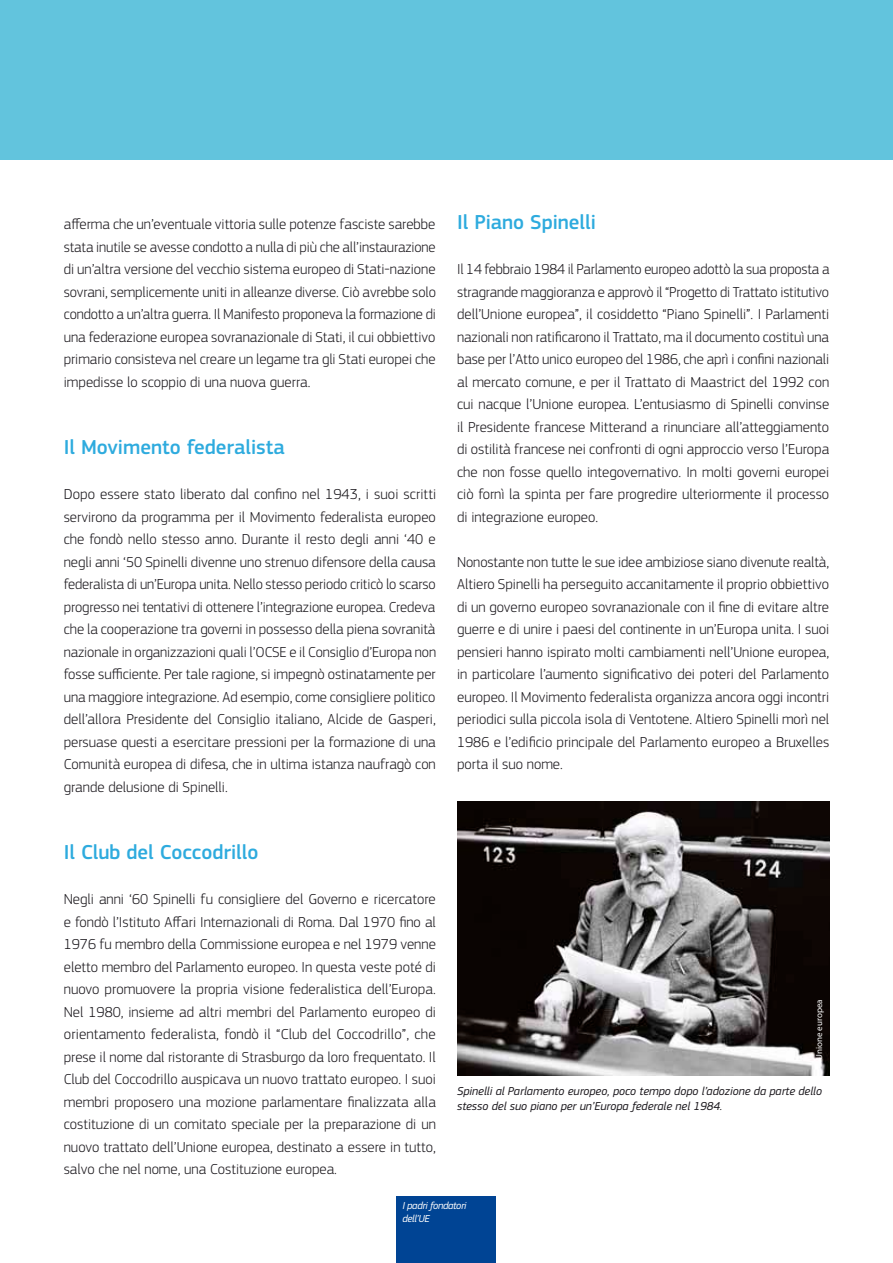
<style>
.page{position:relative;width:893px;height:1263px;background:#fff}
.page>*{position:absolute;margin:0;border:0;box-sizing:border-box;transform-origin:0 0}
.t1{font:500 21px "EC Square Sans Pro";color:#2eabde}
.t2{font:300 15px/22.5px "EC Square Sans Pro";color:#1a171c;text-align:justify}
.t3{font:italic 12px/15px "EC Square Sans Pro";color:#1a171c}
.t4{font:italic 10.5px/12.6px "EC Square Sans Pro";letter-spacing:-.03em;color:#fff}
.t5{font:9px "Myriad Pro";color:#fff}
</style>
<div class="page">
<div style="left:0;top:0;width:893px;height:160px;background:#62c4dd"></div>
<img style="left:457px;top:801px;width:372px;height:274px">
<div style="left:397px;top:1196px;width:99px;height:67px;background:#004494"></div>
<p class="t2" style="left:64px;top:213px;width:374px">afferma che un’eventuale vittoria sulle potenze fasciste sarebbe stata inutile se avesse condotto a nulla di più che all’instaurazione di un’altra versione del vecchio sistema europeo di Stati-nazione sovrani, semplicemente uniti in alleanze diverse. Ciò avrebbe solo condotto a un’altra guerra. Il Manifesto proponeva la formazione di una federazione europea sovranazionale di Stati, il cui obbiettivo primario consisteva nel creare un legame tra gli Stati europei che impedisse lo scoppio di una nuova guerra.</p>
<h1 class="t1" style="left:64px;top:435px;width:223px">Il Movimento federalista</h1>
<p class="t2" style="left:64px;top:483px;width:374px">Dopo essere stato liberato dal confino nel 1943, i suoi scritti servirono da programma per il Movimento federalista europeo che fondò nello stesso anno. Durante il resto degli anni ‘40 e negli anni ‘50 Spinelli divenne uno strenuo difensore della causa federalista di un’Europa unita. Nello stesso periodo criticò lo scarso progresso nei tentativi di ottenere l’integrazione europea. Credeva che la cooperazione tra governi in possesso della piena sovranità nazionale in organizzazioni quali l’OCSE e il Consiglio d’Europa non fosse sufficiente. Per tale ragione, si impegnò ostinatamente per una maggiore integrazione. Ad esempio, come consigliere politico dell’allora Presidente del Consiglio italiano, Alcide de Gasperi, persuase questi a esercitare pressioni per la formazione di una Comunità europea di difesa, che in ultima istanza naufragò con grande delusione di Spinelli.</p>
<h1 class="t1" style="left:64px;top:840px;width:196px">Il Club del Coccodrillo</h1>
<p class="t2" style="left:64px;top:888px;width:374px">Negli anni ‘60 Spinelli fu consigliere del Governo e ricercatore e fondò l’Istituto Affari Internazionali di Roma. Dal 1970 fino al 1976 fu membro della Commissione europea e nel 1979 venne eletto membro del Parlamento europeo. In questa veste poté di nuovo promuovere la propria visione federalistica dell’Europa.<br>Nel 1980, insieme ad altri membri del Parlamento europeo di orientamento federalista, fondò il “Club del Coccodrillo”, che prese il nome dal ristorante di Strasburgo da loro frequentato. Il Club del Coccodrillo auspicava un nuovo trattato europeo. I suoi membri proposero una mozione parlamentare finalizzata alla costituzione di un comitato speciale per la preparazione di un nuovo trattato dell’Unione europea, destinato a essere in tutto, salvo che nel nome, una Costituzione europea.</p>
<h1 class="t1" style="left:457px;top:210px;width:140px">Il Piano Spinelli</h1>
<p class="t2" style="left:457px;top:258px;width:374px">Il 14 febbraio 1984 il Parlamento europeo adottò la sua proposta a stragrande maggioranza e approvò il “Progetto di Trattato istitutivo dell’Unione europea”, il cosiddetto “Piano Spinelli”. I Parlamenti nazionali non ratificarono il Trattato, ma il documento costituì una base per l’Atto unico europeo del 1986, che aprì i confini nazionali al mercato comune, e per il Trattato di Maastrict del 1992 con cui nacque l’Unione europea. L’entusiasmo di Spinelli convinse il Presidente francese Mitterand a rinunciare all’atteggiamento di ostilità francese nei confronti di ogni approccio verso l’Europa che non fosse quello integovernativo. In molti governi europei ciò fornì la spinta per fare progredire ulteriormente il processo di integrazione europeo.</p>
<p class="t2" style="left:457px;top:550px;width:374px">Nonostante non tutte le sue idee ambiziose siano divenute realtà, Altiero Spinelli ha perseguito accanitamente il proprio obbiettivo di un governo europeo sovranazionale con il fine di evitare altre guerre e di unire i paesi del continente in un’Europa unita. I suoi pensieri hanno ispirato molti cambiamenti nell’Unione europea, in particolare l’aumento significativo dei poteri del Parlamento europeo. Il Movimento federalista organizza ancora oggi incontri periodici sulla piccola isola di Ventotene. Altiero Spinelli morì nel 1986 e l’edificio principale del Parlamento europeo a Bruxelles porta il suo nome.</p>
<p class="t5" style="left:814px;top:1068px;width:70px;rotate:-90deg">© Unione europea</p>
<p class="t3" style="left:457px;top:1084px;width:366px">Spinelli al Parlamento europeo, poco tempo dopo l’adozione da parte dello stesso del suo piano per un’Europa federale nel 1984.</p>
<p class="t4" style="left:402px;top:1199px;width:66px">I padri fondatori dell’UE</p>
</div>
